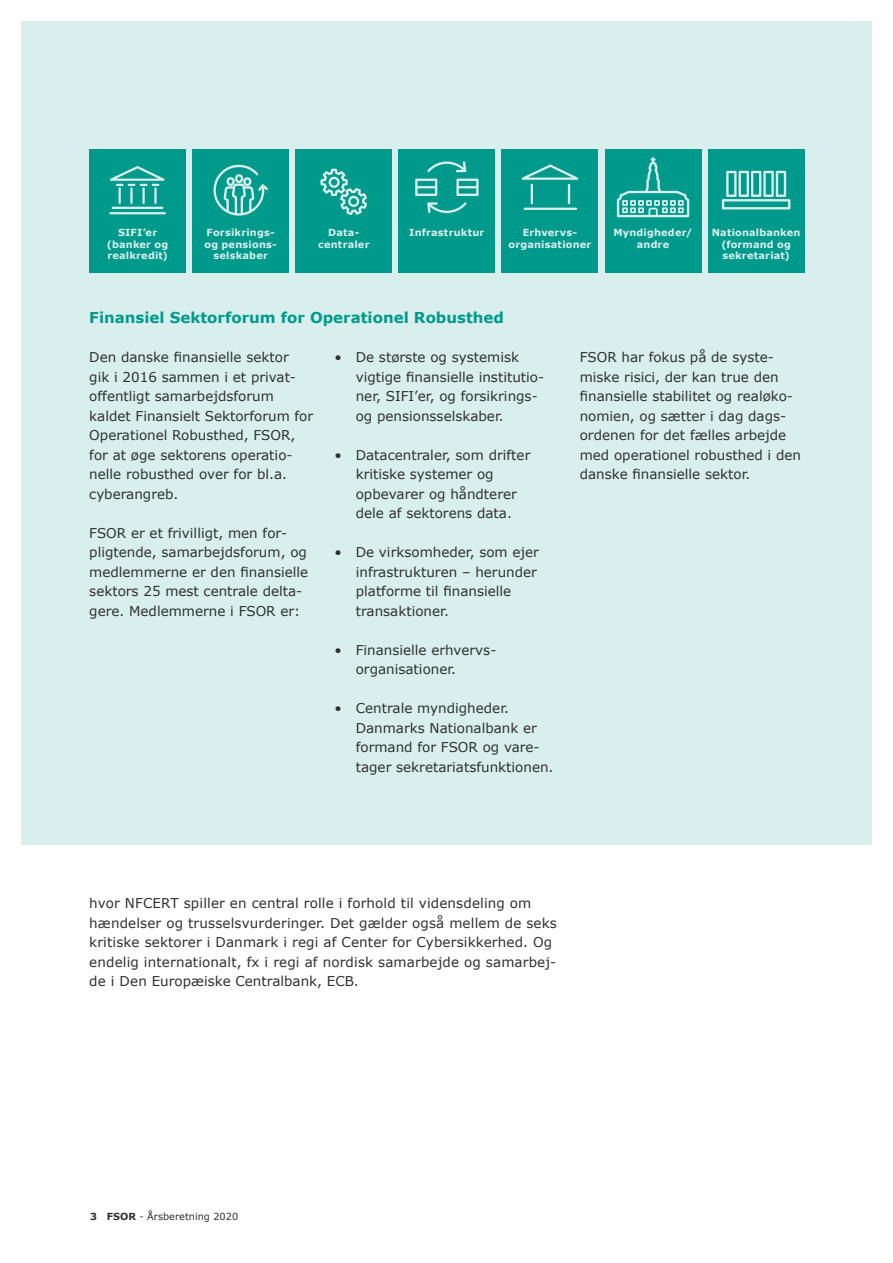
<style>
.page{position:relative;width:893px;height:1263px;background:#fff}
.page>*{position:absolute;margin:0;border:0;box-sizing:border-box;transform-origin:0 0}
.Manchet_11_14{font:700 15px "Verdana";color:#009a8c}
.Brøed_-_Fsor{font:13.5px/19.5px "Verdana";color:#303030}
.tekst{font:700 9.75px/11.7px "Verdana";letter-spacing:.02em;color:#d8efed;text-align:center}
.t1{font:9.75px "Verdana";color:#303030}
.s1{font-weight:700}
</style>
<div class="page">
<div style="left:21px;top:21px;width:851px;height:824px;background:#d8efed"></div>
<div style="left:192px;top:149px;width:97px;height:123px;background:#009a8c"></div>
<svg style="left:213px;top:164px;width:55px;height:52px"></svg>
<div style="left:89px;top:149px;width:97px;height:123px;background:#009a8c"></div>
<hr style="left:109px;top:212px;width:57px;height:2px;background:#d8efed">
<hr style="left:112px;top:207px;width:51px;height:2px;background:#d8efed">
<svg style="left:110px;top:166px;width:55px;height:38px"></svg>
<div style="left:295px;top:149px;width:97px;height:123px;background:#009a8c"></div>
<svg style="left:320px;top:169px;width:47px;height:46px"></svg>
<div style="left:708px;top:149px;width:96px;height:123px;background:#009a8c"></div>
<svg style="left:722px;top:171px;width:68px;height:38px"></svg>
<div style="left:605px;top:149px;width:96px;height:123px;background:#009a8c"></div>
<svg style="left:617px;top:157px;width:72px;height:60px"></svg>
<div style="left:502px;top:149px;width:96px;height:123px;background:#009a8c"></div>
<svg style="left:521px;top:164px;width:57px;height:16px"></svg>
<hr style="left:524px;top:208px;width:53px;height:2px;background:#d8efed">
<hr style="left:531px;top:184px;width:2px;height:20px;background:#d8efed">
<hr style="left:568px;top:184px;width:2px;height:20px;background:#d8efed">
<div style="left:399px;top:149px;width:96px;height:123px;background:#009a8c"></div>
<svg style="left:427px;top:161px;width:39px;height:11px"></svg>
<svg style="left:427px;top:202px;width:40px;height:11px"></svg>
<svg style="left:415px;top:179px;width:22px;height:17px"></svg>
<svg style="left:456px;top:179px;width:23px;height:17px"></svg>
<p class="tekst" style="left:409px;top:226px;width:77px">Infrastruktur</p>
<p class="tekst" style="left:107px;top:226px;width:63px">SIFI’er (banker og realkredit)</p>
<p class="tekst" style="left:318px;top:226px;width:53px">Data&shy;centraler</p>
<p class="tekst" style="left:712px;top:226px;width:90px">Nationalbanken (formand og sekretariat)</p>
<p class="tekst" style="left:204px;top:226px;width:73px">Forsikrings&shy;og pensions&shy;selskaber</p>
<p class="tekst" style="left:508px;top:226px;width:85px">Erhvervs&shy;organisationer</p>
<p class="tekst" style="left:613px;top:226px;width:81px">Myndigheder/ andre</p>
<p class="Manchet_11_14" style="left:89px;top:307px;width:416px">Finansiel Sektorforum for Operationel Robusthed</p>
<p class="Brøed_-_Fsor" style="left:89px;top:347px;width:225px">Den danske finansielle sektor<br>gik i 2016 sammen i et privat&shy;offentligt samarbejdsforum kaldet Finansielt Sektorforum for<br>Operationel Robusthed, FSOR, for at øge sektorens operatio&shy;nelle robusthed over for bl.a. cyberangreb.</p>
<p class="Brøed_-_Fsor" style="left:89px;top:523px;width:220px">FSOR er et frivilligt, men for&shy;pligtende, samarbejdsforum, og medlemmerne er den finansielle sektors 25 mest centrale delta&shy;gere. Medlemmerne i FSOR er:</p>
<p class="Brøed_-_Fsor" style="left:356px;top:347px;width:190px;text-indent:-21px">• De største og systemisk vigtige finansielle institutio&shy;ner, SIFI’er, og forsikrings&shy;og pensionsselskaber.</p>
<p class="Brøed_-_Fsor" style="left:356px;top:445px;width:176px;text-indent:-21px">• Datacentraler, som drifter kritiske systemer og opbevarer og håndterer dele af sektorens data.</p>
<p class="Brøed_-_Fsor" style="left:356px;top:542px;width:185px;text-indent:-21px">• De virksomheder, som ejer infrastrukturen – herunder platforme til finansielle transaktioner.</p>
<p class="Brøed_-_Fsor" style="left:356px;top:640px;width:140px;text-indent:-21px">• Finansielle erhvervs&shy;organisationer.</p>
<p class="Brøed_-_Fsor" style="left:356px;top:698px;width:199px;text-indent:-21px">• Centrale myndigheder.<br>Danmarks Nationalbank er formand for FSOR og vare&shy;tager sekretariatsfunktionen.</p>
<p class="Brøed_-_Fsor" style="left:580px;top:347px;width:223px">FSOR har fokus på de syste&shy;miske risici, der kan true den finansielle stabilitet og realøko&shy;nomien, og sætter i dag dags&shy;ordenen for det fælles arbejde med operationel robusthed i den danske finansielle sektor.</p>
<p class="Brøed_-_Fsor" style="left:89px;top:893px;width:469px">hvor NFCERT spiller en central rolle i forhold til vidensdeling om hændelser og trusselsvurderinger. Det gælder også mellem de seks kritiske sektorer i Danmark i regi af Center for Cybersikkerhed. Og endelig internationalt, fx i regi af nordisk samarbejde og samarbej&shy;de i Den Europæiske Centralbank, ECB.</p>
<p class="t1" style="left:90px;top:1210px;width:150px"><span class="s1">3 FSOR</span> - Årsberetning 2020</p>
</div>
